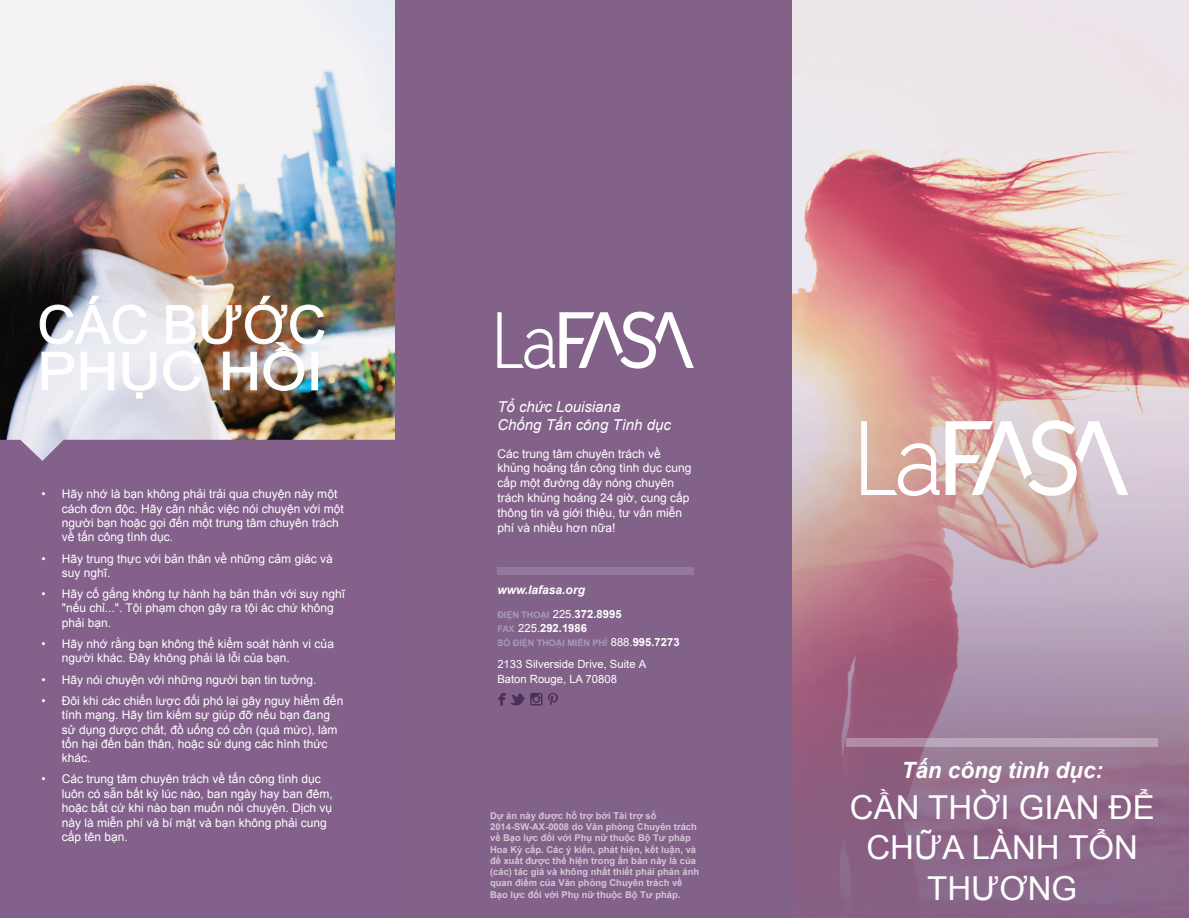
<style>
.page{position:relative;width:1189px;height:918px;background:#fff}
.page>*{position:absolute;margin:0;border:0;box-sizing:border-box;transform-origin:0 0}
.t1{font:52.5px "Arial";color:#fff}
.t2{font:52.5px "Arial";color:#fff;scale:1.11 1}
.t3{font:33px/40.5px "Arial";color:#fff;text-align:center}
.t4{font:italic 700 22.5px "Arial";color:#fff}
.t5{font:italic 15px "Arial";color:#fff}
.t6{font:12px/14.4px "Arial";color:#fff}
.t7{font:italic 700 12px "Arial";color:#fff}
.t8{font:11.25px/14.4px "Arial";color:#fff}
.t9{font:700 11.25px "Arial";color:#fff}
.t10{font:700 9.3px/11.2px "Arial";color:#fff}
.t11{font:700 9px "Arial";color:#a99ab5}
.t12{font:700 9px "Arial";color:#aa9cb6}
.s1{font-weight:400;font-size:11.25px;color:#fff}
.s2{font-size:11.25px;color:#fff}
.s3{font-size:9px;color:#a99ab5}
.s4{font-weight:400}
</style>
<div class="page">
<img style="left:0;top:0;width:395px;height:440px">
<div style="left:0;top:440px;width:395px;height:478px;background:#83618b"></div>
<svg style="left:39px;top:295px;width:108px;height:50px;background:#babbc4"></svg>
<svg style="left:41px;top:351px;width:74px;height:40px"></svg>
<svg style="left:122px;top:351px;width:35px;height:48px"></svg>
<img style="left:163px;top:295px;width:162px;height:96px">
<div style="left:311px;top:352px;width:7px;height:38px;border:1px solid #fff"></div>
<div style="left:395px;top:0;width:400px;height:918px;background:#836289"></div>
<svg style="left:497px;top:312px;width:196px;height:57px"></svg>
<svg style="left:548px;top:693px;width:10px;height:12px"></svg>
<svg style="left:498px;top:693px;width:44px;height:13px"></svg>
<div style="left:497px;top:567px;width:196px;height:7px;background:#95799a"></div>
<img style="left:792px;top:0;width:396px;height:918px">
<svg style="left:845px;top:739px;width:312px;height:8px;background:#b79eb2"></svg>
<svg style="left:861px;top:421px;width:78px;height:75px"></svg>
<svg style="left:945px;top:420px;width:182px;height:76px"></svg>
<svg style="left:1163px;top:891px;width:9px;height:27px"></svg>
<p class="t1" style="left:38px;top:290px;width:290px">CÁC BƯỚC</p>
<p class="t2" style="left:38px;top:337px;width:258px">PHỤC HỒI</p>
<p class="t6" style="left:62px;top:487px;width:283px;text-indent:-20px">• Hãy nhớ là bạn không phải trải qua chuyện này một cách đơn độc. Hãy cân nhắc việc nói chuyện với một người bạn hoặc gọi đến một trung tâm chuyên trách về tấn công tình dục.</p>
<p class="t6" style="left:62px;top:551px;width:272px;text-indent:-20px">• Hãy trung thực với bản thân về những cảm giác và suy nghĩ.</p>
<p class="t6" style="left:62px;top:587px;width:285px;text-indent:-20px">• Hãy cố gắng không tự hành hạ bản thân với suy nghĩ "nếu chỉ...". Tội phạm chọn gây ra tội ác chứ không phải bạn.</p>
<p class="t6" style="left:62px;top:637px;width:274px;text-indent:-20px">• Hãy nhớ rằng bạn không thể kiểm soát hành vi của người khác. Đây không phải là lỗi của bạn.</p>
<p class="t6" style="left:42px;top:672px;width:276px">• Hãy nói chuyện với những người bạn tin tưởng.</p>
<p class="t6" style="left:62px;top:693px;width:283px;text-indent:-20px">• Đôi khi các chiến lược đối phó lại gây nguy hiểm đến tính mạng. Hãy tìm kiếm sự giúp đỡ nếu bạn đang sử dụng dược chất, đồ uống có cồn (quá mức), làm tổn hại đến bản thân, hoặc sử dụng các hình thức khác.</p>
<p class="t6" style="left:62px;top:772px;width:272px;text-indent:-20px">• Các trung tâm chuyên trách về tấn công tình dục luôn có sẵn bất kỳ lúc nào, ban ngày hay ban đêm, hoặc bất cứ khi nào bạn muốn nói chuyện. Dịch vụ này là miễn phí và bí mật và bạn không phải cung cấp tên bạn.</p>
<p class="t5" style="left:497px;top:397px;width:124px">Tổ chức Louisiana</p>
<p class="t5" style="left:497px;top:415px;width:175px">Chống Tấn công Tình dục</p>
<p class="t6" style="left:497px;top:446px;width:196px;line-height:14.9px">Các trung tâm chuyên trách về khủng hoảng tấn công tình dục cung cấp một đường dây nóng chuyên trách khủng hoảng 24 giờ, cung cấp thông tin và giới thiệu, tư vấn miễn phí và nhiều hơn nữa!</p>
<p class="t7" style="left:497px;top:582px;width:89px">www.lafasa.org</p>
<p class="t12" style="left:497px;top:609px;width:126px">ĐIỆN THOẠI <span class="s1">225.</span><span class="s2">372.8995</span></p>
<p class="t9" style="left:497px;top:620px;width:91px"><span class="s3">FAX</span> <span class="s4">225.</span>292.1986</p>
<p class="t11" style="left:497px;top:636px;width:184px">SỐ ĐIỆN THOẠI MIỄN PHÍ <span class="s1">888.</span><span class="s2">995.7273</span></p>
<p class="t8" style="left:497px;top:657px;width:150px">2133 Silverside Drive, Suite A<br>Baton Rouge, LA 70808</p>
<p class="t10" style="left:490px;top:810px;width:210px">Dự án này được hỗ trợ bởi Tài trợ số 2014-SW-AX-0008 do Văn phòng Chuyên trách về Bạo lực đối với Phụ nữ thuộc Bộ Tư pháp Hoa Kỳ cấp. Các ý kiến, phát hiện, kết luận, và đề xuất được thể hiện trong ấn bản này là của (các) tác giả và không nhất thiết phải phản ánh quan điểm của Văn phòng Chuyên trách về Bạo lực đối với Phụ nữ thuộc Bộ Tư pháp.</p>
<p class="t4" style="left:901px;top:755px;width:203px">Tấn công tình dục:</p>
<p class="t3" style="left:849px;top:787px;width:306px">CẦN THỜI GIAN ĐỂ<br>CHỮA LÀNH TỔN<br>THƯƠNG</p>
</div>
